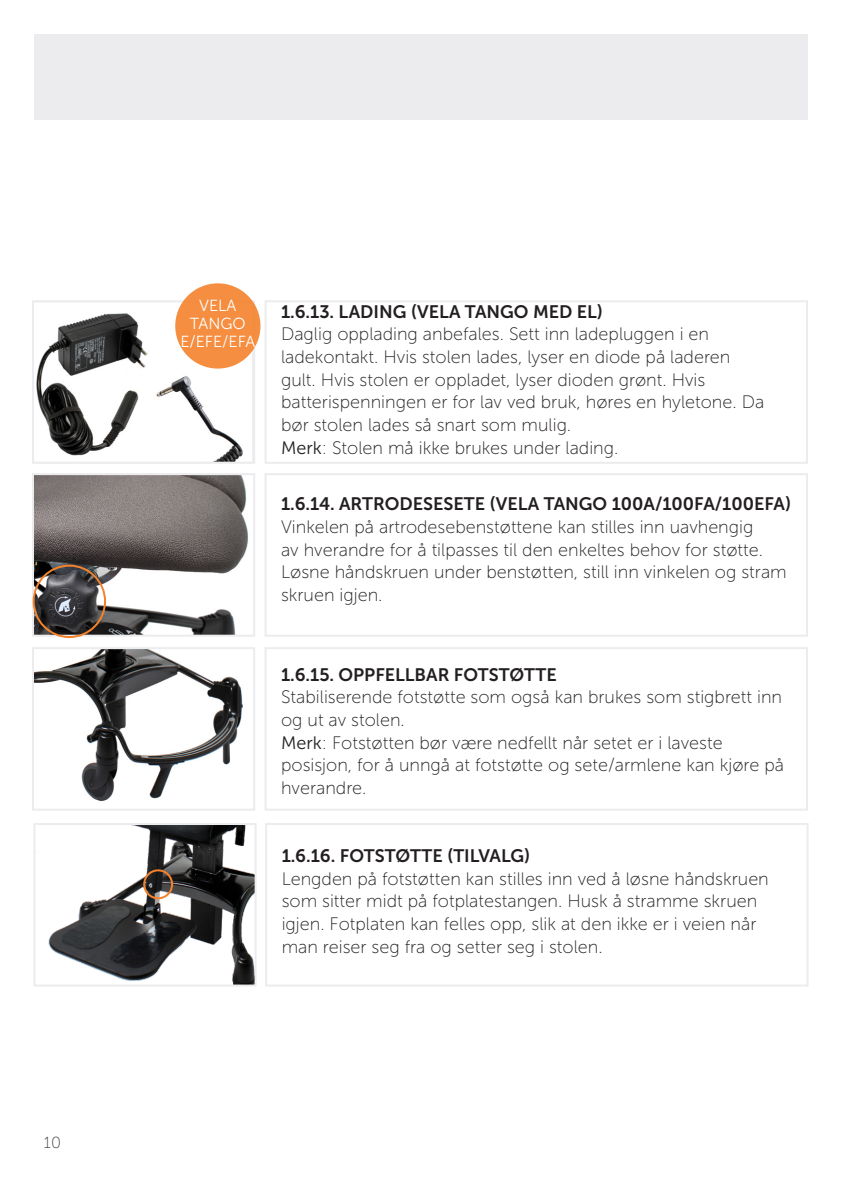
<style>
.page{position:relative;width:842px;height:1191px;background:#fff}
.page>*{position:absolute;margin:0;border:0;box-sizing:border-box;transform-origin:0 0}
.Brugsvejledning__Brø{font:18px/22.6px "Museo Sans 100";color:#231f20}
.Nummerreret_underafs{font:18px "Museo Sans 700";color:#231f20}
.Brugsvejledning__Txt{font:16px "Museo Sans 300";color:#fff}
.t1{font:16px "Museo Sans 100";color:#3e3e3f}
.s1{font-family:"Museo Sans 300"}
</style>
<div class="page">
<div style="left:34px;top:34px;width:774px;height:86px;background:#ececee"></div>
<div style="left:265px;top:823px;width:543px;height:163px;border:2px solid #ececee"></div>
<img style="left:48px;top:826px;width:206px;height:157px">
<div style="left:33px;top:823px;width:224px;height:163px;border:2px solid #ececee"></div>
<div style="left:143px;top:869px;width:30px;height:30px;border:2px solid #f4822b;border-radius:50%"></div>
<div style="left:265px;top:473px;width:543px;height:163px;border:2px solid #ececee"></div>
<div style="left:265px;top:647px;width:543px;height:163px;border:2px solid #ececee"></div>
<img style="left:35px;top:476px;width:213px;height:157px">
<div style="left:32px;top:473px;width:223px;height:163px;border:2px solid #ececee"></div>
<img style="left:35px;top:650px;width:208px;height:151px">
<div style="left:32px;top:647px;width:223px;height:163px;border:2px solid #ececee"></div>
<div style="left:265px;top:300px;width:543px;height:164px;border:2px solid #ececee"></div>
<svg style="left:36px;top:308px;width:216px;height:153px"></svg>
<div style="left:32px;top:300px;width:223px;height:164px;border:2px solid #ececee"></div>
<div style="left:175px;top:283px;width:85px;height:85px;background:#f58e40;border-radius:50%"></div>
<div style="left:33px;top:564px;width:73px;height:74px;border:2px solid #f4822b;border-radius:50%"></div>
<p class="t1" style="left:44px;top:1133px;width:19px">10</p>
<p class="Brugsvejledning__Txt" style="left:199px;top:297px;width:39px">VELA</p>
<p class="Brugsvejledning__Txt" style="left:190px;top:315px;width:57px">TANGO</p>
<p class="Brugsvejledning__Txt" style="left:180px;top:333px;width:76px">E/EFE/EFA</p>
<p class="Nummerreret_underafs" style="left:281px;top:301px;width:324px">1.6.13. LADING (VELA TANGO MED EL)</p>
<p class="Brugsvejledning__Brø" style="left:281px;top:323px;width:485px">Daglig opplading anbefales. Sett inn ladepluggen i en ladekontakt. Hvis stolen lades, lyser en diode på laderen gult. Hvis stolen er oppladet, lyser dioden grønt. Hvis batterispenningen er for lav ved bruk, høres en hyletone. Da bør stolen lades så snart som mulig.</p>
<p class="Brugsvejledning__Brø" style="left:281px;top:436px;width:339px"><span class="s1">Merk</span>: Stolen må ikke brukes under lading.</p>
<p class="Nummerreret_underafs" style="left:281px;top:494px;width:512px">1.6.14. ARTRODESESETE (VELA TANGO 100A/100FA/100EFA)</p>
<p class="Brugsvejledning__Brø" style="left:281px;top:516px;width:507px">Vinkelen på artrodesebenstøttene kan stilles inn uavhengig<br>av hverandre for å tilpasses til den enkeltes behov for støtte.<br>Løsne håndskruen under benstøtten, still inn vinkelen og stram skruen igjen.</p>
<p class="Nummerreret_underafs" style="left:281px;top:664px;width:277px">1.6.15. OPPFELLBAR FOTSTØTTE</p>
<p class="Brugsvejledning__Brø" style="left:281px;top:686px;width:504px">Stabiliserende fotstøtte som også kan brukes som stigbrett inn og ut av stolen.<br><span class="s1">Merk</span>: Fotstøtten bør være nedfellt når setet er i laveste posisjon, for å unngå at fotstøtte og sete/armlene kan kjøre på hverandre.</p>
<p class="Nummerreret_underafs" style="left:282px;top:845px;width:250px">1.6.16. FOTSTØTTE (TILVALG)</p>
<p class="Brugsvejledning__Brø" style="left:282px;top:867px;width:489px">Lengden på fotstøtten kan stilles inn ved å løsne håndskruen som sitter midt på fotplatestangen. Husk å stramme skruen igjen. Fotplaten kan felles opp, slik at den ikke er i veien når man reiser seg fra og setter seg i stolen.</p>
</div>
